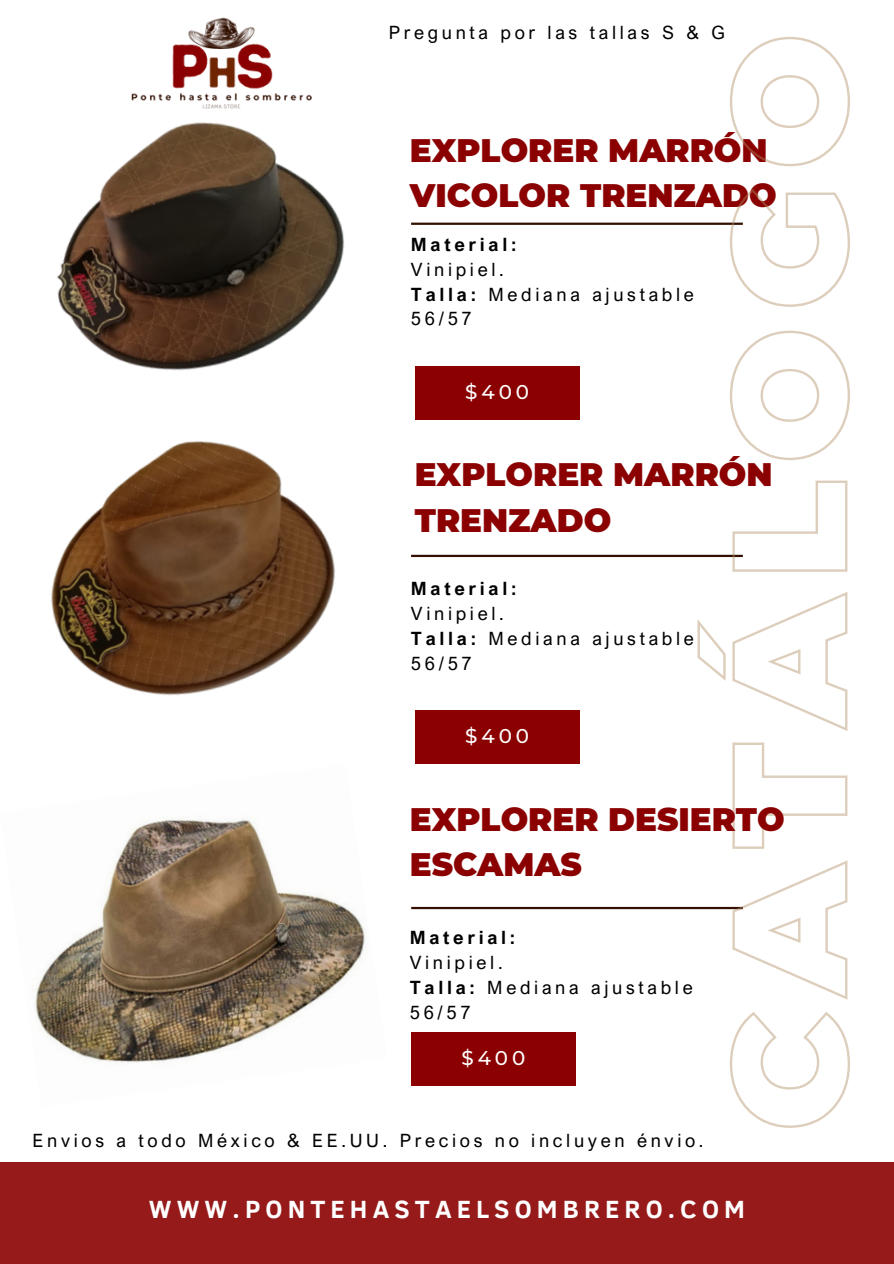
<style>
.page{position:relative;width:894px;height:1264px;background:#fff}
.page>*{position:absolute;margin:0;border:0;box-sizing:border-box;transform-origin:0 0}
.t1{font:900 32.55px/45px "Montserrat";color:#8b0000}
.t2{font:700 25.5px "Clear Sans";letter-spacing:.2em;color:#fff}
.t3{font:500 19.8px "Montserrat";letter-spacing:.2em;color:#fff}
.t4{font:18.3px/24.8px "Arial Nova";letter-spacing:.2em;color:#000}
.t5{font:700 18.3px "Arial Nova";letter-spacing:.2em;color:#000}
.s1{font-weight:700}
</style>
<div class="page">
<div style="left:0;top:1162px;width:893px;height:101px;background:#961a1a"></div>
<hr style="left:411px;top:223px;width:331px;height:2px;background:#321000">
<div style="left:414px;top:366px;width:165px;height:53px;background:#8b0000"></div>
<hr style="left:411px;top:555px;width:331px;height:2px;background:#321000">
<hr style="left:411px;top:906px;width:331px;height:3px;background:#321000">
<img style="left:172px;top:17px;width:101px;height:63px">
<div style="left:414px;top:710px;width:165px;height:54px;background:#8b0000"></div>
<div style="left:411px;top:1032px;width:164px;height:54px;background:#8b0000"></div>
<img style="left:57px;top:80px;width:288px;height:290px">
<svg style="left:695px;top:36px;width:155px;height:1092px"></svg>
<img style="left:51px;top:441px;width:284px;height:254px">
<img style="left:35px;top:819px;width:331px;height:244px">
<p class="t4" style="left:388px;top:20px;width:338px">Pregunta por las tallas S &amp; G</p>
<p class="t1" style="left:409px;top:127px;width:368px">EXPLORER MARRÓN<br>VICOLOR TRENZADO</p>
<p class="t5" style="left:411px;top:233px;width:107px">Material:</p>
<p class="t4" style="left:411px;top:257px;width:94px">Vinipiel.</p>
<p class="t4" style="left:411px;top:281px;width:284px"><span class="s1">Talla:</span> Mediana ajustable<br>56/57</p>
<p class="t3" style="left:465px;top:379px;width:65px">$400</p>
<p class="t1" style="left:414px;top:452px;width:359px">EXPLORER MARRÓN<br>TRENZADO</p>
<h2 class="t5" style="left:411px;top:577px;width:107px">Material:</h2>
<p class="t4" style="left:411px;top:601px;width:94px">Vinipiel.</p>
<p class="t4" style="left:411px;top:625px;width:284px"><span class="s1">Talla:</span> Mediana ajustable<br>56/57</p>
<h1 class="t3" style="left:465px;top:724px;width:65px">$400</h1>
<h2 class="t1" style="left:409px;top:796px;width:376px">EXPLORER DESIERTO<br>ESCAMAS</h2>
<p class="t5" style="left:409px;top:926px;width:107px">Material:</p>
<h4 class="t4" style="left:409px;top:949px;width:94px">Vinipiel.</h4>
<p class="t4" style="left:409px;top:974px;width:284px"><span class="s1">Talla:</span> Mediana ajustable<br>56/57</p>
<p class="t3" style="left:461px;top:1046px;width:65px">$400</p>
<h4 class="t4" style="left:33px;top:1127px;width:672px">Envios a todo México &amp; EE.UU. Precios no incluyen énvio.</h4>
<p class="t2" style="left:149px;top:1190px;width:597px">WWW.PONTEHASTAELSOMBRERO.COM</p>
</div>
